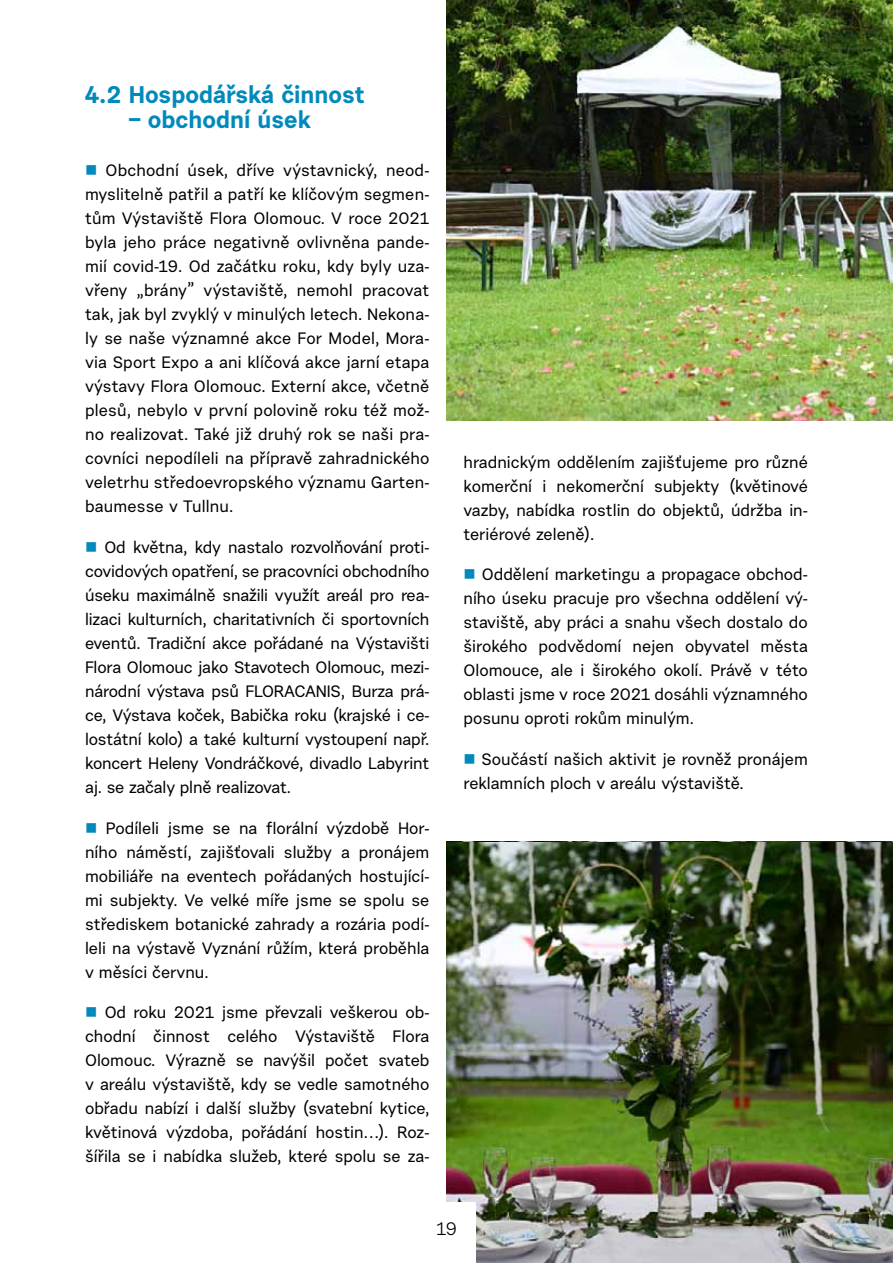
<style>
.page{position:relative;width:893px;height:1263px;background:#fff}
.page>*{position:absolute;margin:0;border:0;box-sizing:border-box;transform-origin:0 0}
.t1{font:700 24px "Urban Grotesk Re Bo";color:#008abc}
.t2{font:18px "Urban Grotesk Me Bl";color:#000}
.t3{font:16.5px/24px "Urban Grotesk Me Bl";color:#000;text-align:justify}
.s1{color:#008abc}
</style>
<div class="page">
<img style="left:446px;top:0;width:447px;height:421px">
<img style="left:446px;top:842px;width:447px;height:421px">
<div style="left:412px;top:1202px;width:64px;height:61px;background:#fff"></div>
<h1 class="t1" style="left:85px;top:79px;width:281px">4.2 Hospodářská činnost</h1>
<h1 class="t1" style="left:129px;top:105px;width:183px">– obchodní úsek</h1>
<p class="t3" style="left:85px;top:158px;width:346px"><span class="s1">■</span> obchodní úsek, dříve výstavnický, neod&shy;myslitelně patřil a patří ke klíčovým segmen&shy;tům Výstaviště Flora olomouc. V roce 2021 byla jeho práce negativně ovlivněna pande&shy;mií covid-19. od začátku roku, kdy byly uza&shy;vřeny „brány” výstaviště, nemohl pracovat tak, jak byl zvyklý v minulých letech. nekona&shy;ly se naše významné akce For Model, Mora&shy;via Sport Expo a ani klíčová akce jarní etapa výstavy Flora olomouc. Externí akce, včetně plesů, nebylo v první polovině roku též mož&shy;no realizovat. Také již druhý rok se naši pra&shy;covníci nepodíleli na přípravě zahradnického veletrhu středoevropského významu Garten&shy;baumesse v Tullnu.</p>
<p class="t3" style="left:85px;top:535px;width:346px"><span class="s1">■</span> od května, kdy nastalo rozvolňování proti&shy;covidových opatření, se pracovníci obchodního úseku maximálně snažili využít areál pro rea&shy;lizaci kulturních, charitativních či sportovních eventů. Tradiční akce pořádané na Výstavišti Flora olomouc jako Stavotech olomouc, mezi&shy;národní výstava psů FLoraCanIS, Burza prá&shy;ce, Výstava koček, Babička roku (krajské i ce&shy;lostátní kolo) a také kulturní vystoupení např. koncert Heleny Vondráčkové, divadlo Labyrint aj. se začaly plně realizovat.</p>
<p class="t3" style="left:85px;top:815px;width:346px"><span class="s1">■</span> podíleli jsme se na florální výzdobě Hor&shy;ního náměstí, zajišťovali služby a pronájem mobiliáře na eventech pořádaných hostující&shy;mi subjekty. Ve velké míře jsme se spolu se střediskem botanické zahrady a rozária podí&shy;leli na výstavě Vyznání růžím, která proběhla v měsíci červnu.</p>
<p class="t3" style="left:85px;top:1000px;width:346px"><span class="s1">■</span> od roku 2021 jsme převzali veškerou ob&shy;chodní činnost celého Výstaviště Flora olomouc. Výrazně se navýšil počet svateb v areálu výstaviště, kdy se vedle samotného obřadu nabízí i další služby (svatební kytice, květinová výzdoba, pořádání hostin…). roz&shy;šířila se i nabídka služeb, které spolu se za-</p>
<p class="t3" style="left:463px;top:449px;width:346px">hradnickým oddělením zajišťujeme pro různé komerční i nekomerční subjekty (květinové vazby, nabídka rostlin do objektů, údržba in&shy;teriérové zeleně).</p>
<p class="t3" style="left:463px;top:562px;width:346px"><span class="s1">■</span> oddělení marketingu a propagace obchod&shy;ního úseku pracuje pro všechna oddělení vý&shy;staviště, aby práci a snahu všech dostalo do širokého podvědomí nejen obyvatel města olomouce, ale i širokého okolí. právě v této oblasti jsme v roce 2021 dosáhli významného posunu oproti rokům minulým.</p>
<p class="t3" style="left:463px;top:747px;width:346px"><span class="s1">■</span> Součástí našich aktivit je rovněž pronájem reklamních ploch v areálu výstaviště.</p>
<p class="t2" style="left:436px;top:1220px;width:23px">19<sup>19</sup></p>
</div>
